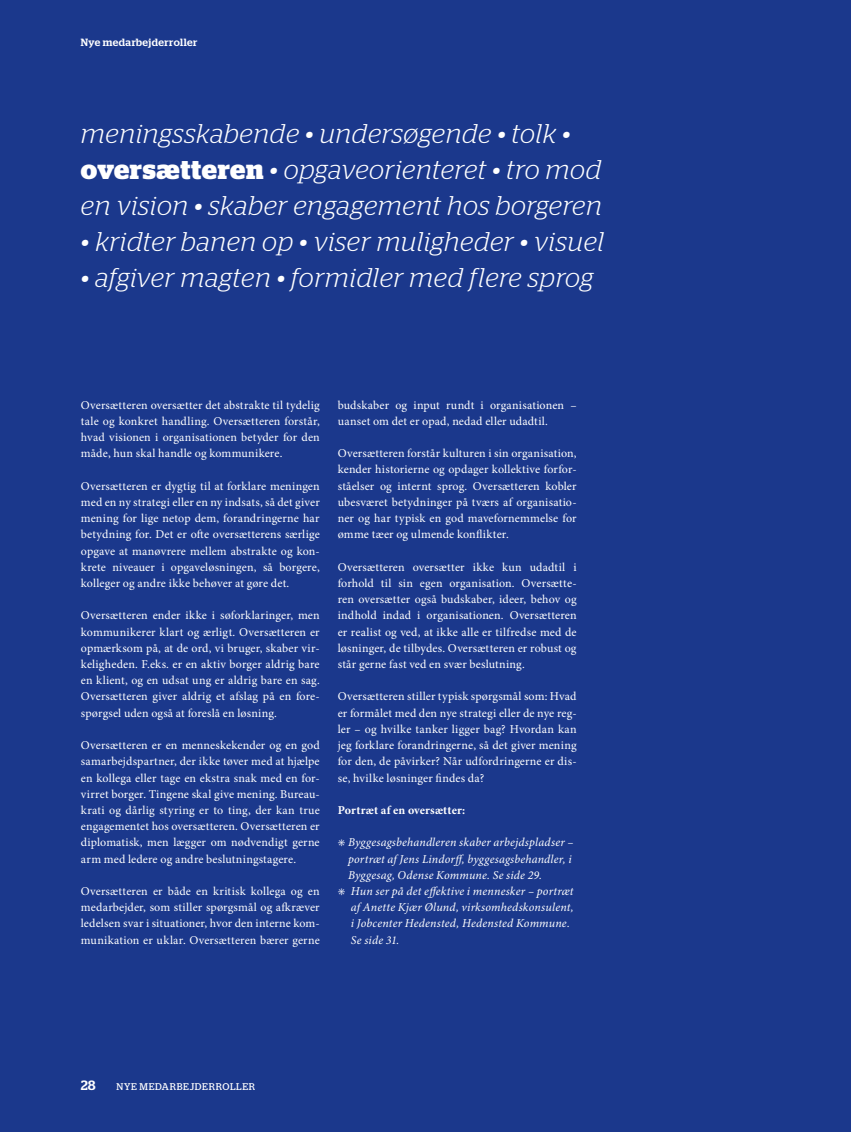
<style>
.page{position:relative;width:851px;height:1132px;background:#fff}
.page>*{position:absolute;margin:0;border:0;box-sizing:border-box;transform-origin:0 0}
.t1{font:italic 300 27px/36px "Stag";letter-spacing:.025em;color:#fff}
.t2{font:500 13.5px "Stag";color:#fff}
.Velfærd_Brødtekst_Fi{font:12px/16.2px "Minion Pro";letter-spacing:.01em;color:#fff;text-align:justify}
.Velfærd_Brødtekst_Fi-2{font:italic 12px/16.2px "Minion Pro";letter-spacing:.015em;color:#fff}
.Velfærd_Brødtekst_Fi-3{font:700 12px "Minion Pro";color:#fff}
.t3{font:500 10.5px "Stag";letter-spacing:.04em;color:#fff}
.t4{font:9.75px "Stag";letter-spacing:.07em;color:#fff}
.s1{font-weight:700;font-style:normal}
</style>
<div class="page">
<div style="left:0;top:0;width:850px;height:1131px;background:#1b388c"></div>
<p class="t3" style="left:81px;top:36px;width:118px">Nye medarbejderroller</p>
<p class="t1" style="left:81px;top:115px;width:522px">meningsskabende • undersøgende • tolk • <span class="s1">oversætteren</span> • opgaveorienteret • tro mod en vision • skaber engagement hos borgeren</p>
<p class="t1" style="left:81px;top:223px;width:524px">• kridter banen op • viser muligheder • visuel</p>
<p class="t1" style="left:81px;top:259px;width:514px">• afgiver magten • formidler med flere sprog</p>
<p class="Velfærd_Brødtekst_Fi" style="left:81px;top:396px;width:240px">Oversætteren oversætter det abstrakte til tydelig tale og konkret handling. Oversætteren forstår, hvad visionen i organisationen betyder for den måde, hun skal handle og kommunikere.</p>
<p class="Velfærd_Brødtekst_Fi" style="left:81px;top:477px;width:240px">Oversætteren er dygtig til at forklare meningen med en ny strategi eller en ny indsats, så det giver mening for lige netop dem, forandringerne har betydning for. Det er ofte oversætterens særlige opgave at manøvrere mellem abstrakte og kon&shy;krete niveauer i opgaveløsningen, så borgere, kolleger og andre ikke behøver at gøre det.</p>
<p class="Velfærd_Brødtekst_Fi" style="left:81px;top:607px;width:240px">Oversætteren ender ikke i søforklaringer, men kommunikerer klart og ærligt. Oversætteren er opmærksom på, at de ord, vi bruger, skaber vir&shy;keligheden. F.eks. er en aktiv borger aldrig bare en klient, og en udsat ung er aldrig bare en sag.<br>Oversætteren giver aldrig et afslag på en fore&shy;spørgsel uden også at foreslå en løsning.</p>
<p class="Velfærd_Brødtekst_Fi" style="left:81px;top:737px;width:240px">Oversætteren er en menneskekender og en god samarbejdspartner, der ikke tøver med at hjælpe en kollega eller tage en ekstra snak med en for&shy;virret borger. Tingene skal give mening. Bureau&shy;krati og dårlig styring er to ting, der kan true engagementet hos oversætteren. Oversætteren er diplomatisk, men lægger om nødvendigt gerne arm med ledere og andre beslutningstagere.</p>
<p class="Velfærd_Brødtekst_Fi" style="left:81px;top:882px;width:240px">Oversætteren er både en kritisk kollega og en medarbejder, som stiller spørgsmål og afkræver ledelsen svar i situationer, hvor den interne kom&shy;munikation er uklar. Oversætteren bærer gerne</p>
<p class="Velfærd_Brødtekst_Fi" style="left:338px;top:396px;width:240px">budskaber og input rundt i organisationen – uanset om det er opad, nedad eller udadtil.</p>
<p class="Velfærd_Brødtekst_Fi" style="left:338px;top:445px;width:240px">Oversætteren forstår kulturen i sin organisation, kender historierne og opdager kollektive forfor&shy;ståelser og internt sprog. Oversætteren kobler ubesværet betydninger på tværs af organisatio&shy;ner og har typisk en god mavefornemmelse for ømme tæer og ulmende konflikter.</p>
<p class="Velfærd_Brødtekst_Fi" style="left:338px;top:558px;width:240px">Oversætteren oversætter ikke kun udadtil i forhold til sin egen organisation. Oversætte&shy;ren oversætter også budskaber, ideer, behov og indhold indad i organisationen. Oversætteren er realist og ved, at ikke alle er tilfredse med de løsninger, de tilbydes. Oversætteren er robust og står gerne fast ved en svær beslutning.</p>
<p class="Velfærd_Brødtekst_Fi" style="left:338px;top:688px;width:240px">Oversætteren stiller typisk spørgsmål som: Hvad er formålet med den nye strategi eller de nye reg&shy;ler – og hvilke tanker ligger bag? Hvordan kan jeg forklare forandringerne, så det giver mening for den, de påvirker? Når udfordringerne er dis&shy;se, hvilke løsninger findes da?</p>
<p class="Velfærd_Brødtekst_Fi-3" style="left:338px;top:801px;width:129px">Portræt af en oversætter:</p>
<p class="Velfærd_Brødtekst_Fi-2" style="left:348px;top:834px;width:227px;text-indent:-10px">✳ Byggesagsbehandleren skaber arbejdspladser – portræt af Jens Lindorff, byggesagsbehandler, i<br>Byggesag, Odense Kommune. Se side 29.</p>
<p class="Velfærd_Brødtekst_Fi-2" style="left:351px;top:882px;width:224px;text-indent:-13px">✳ Hun ser på det effektive i mennesker – portræt af Anette Kjær Ølund, virksomhedskonsulent, i Jobcenter Hedensted, Hedensted Kommune.<br>Se side 31.</p>
<p class="t2" style="left:81px;top:1077px;width:16px">28</p>
<p class="t4" style="left:116px;top:1080px;width:140px">NYE MEDARBEJDERROLLER</p>
</div>
